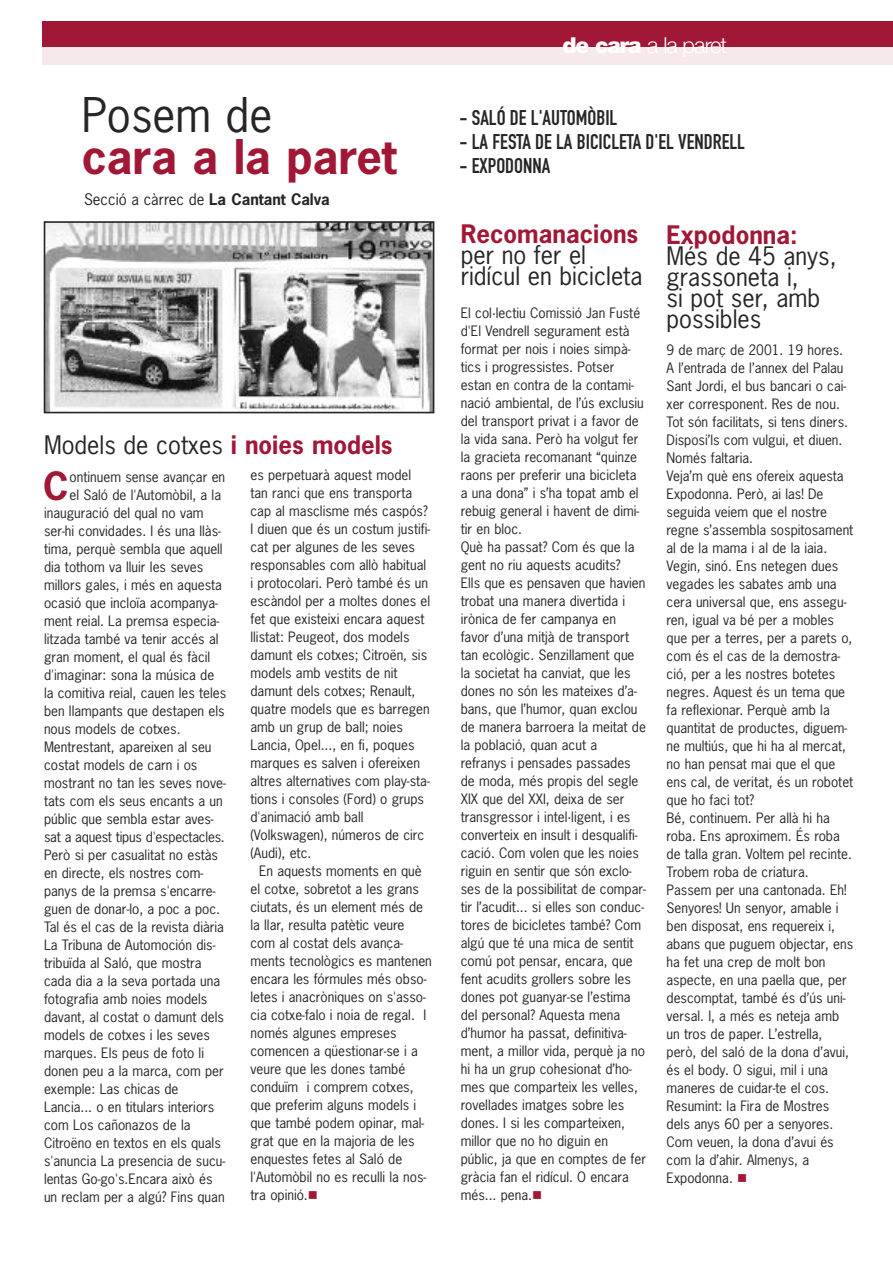
<style>
.page{position:relative;width:893px;height:1263px;background:#fff}
.page>*{position:absolute;margin:0;border:0;box-sizing:border-box;transform-origin:0 0}
.t1{font:700 45px "News Gothic";color:#a11837}
.t2{font:45px "News Gothic";color:#272627}
.t3{font:700 36.6px "News Gothic";color:#a11837}
.t4{font:24px/21px "News Gothic";color:#272627}
.t5{font:700 24px "News Gothic";color:#a11837}
.t6{font:300 21.9px "Helvetica Neue";letter-spacing:-.045em;color:#fff}
.t7{font:21px "DIN Engschrift";color:#272627}
.t8{font:15px "News Gothic";color:#272627}
.t9{font:13.5px/18px "News Gothic";color:#272627}
.s1{font-weight:700}
.s2{font-weight:700;color:#a11837}
.s3{color:#a11837}
.s4{font-weight:900}
</style>
<div class="page">
<div style="left:43px;top:21px;width:850px;height:43px;background:#a11837"></div>
<div style="left:43px;top:47px;width:850px;height:17px;background:#f6e8eb"></div>
<img style="left:47px;top:224px;width:384px;height:186px">
<div style="left:44px;top:221px;width:390px;height:192px;border:2px solid #272627"></div>
<h1 class="t2" style="left:82px;top:90px;width:192px">Posem de</h1>
<h1 class="t1" style="left:82px;top:132px;width:317px">cara a la paret</h1>
<p class="t8" style="left:84px;top:191px;width:247px">Secció a càrrec de <span class="s1">La Cantant Calva</span></p>
<h3 class="t4" style="left:44px;top:435px;width:350px">Models de cotxes <span class="s2">i noies models</span></h3>
<h2 class="t3" style="left:43px;top:466px;width:27px">C</h2>
<p class="t9" style="left:70px;top:468px;width:157px">ontinuem sense avançar en</p>
<p class="t9" style="left:70px;top:486px;width:153px">el Saló de l'Automòbil, a la</p>
<p class="t9" style="left:44px;top:504px;width:161px">inauguració del qual no vam</p>
<p class="t9" style="left:44px;top:522px;width:178px">ser-hi convidades. I és una llàs-</p>
<p class="t9" style="left:44px;top:540px;width:180px">tima, perquè sembla que aquell</p>
<p class="t9" style="left:44px;top:558px;width:161px">dia tothom va lluir les seves</p>
<p class="t9" style="left:44px;top:576px;width:180px">millors gales, i més en aquesta</p>
<p class="t9" style="left:44px;top:594px;width:175px">ocasió que incloïa acompanya-</p>
<p class="t9" style="left:44px;top:612px;width:177px">ment reial. La premsa especia-</p>
<p class="t9" style="left:44px;top:630px;width:176px">litzada també va tenir accés al</p>
<p class="t9" style="left:44px;top:648px;width:168px">gran moment, el qual és fàcil</p>
<p class="t9" style="left:44px;top:666px;width:172px">d'imaginar: sona la música de</p>
<p class="t9" style="left:44px;top:684px;width:184px">la comitiva reial, cauen les teles</p>
<p class="t9" style="left:44px;top:702px;width:182px">ben llampants que destapen els</p>
<p class="t9" style="left:44px;top:720px;width:138px">nous models de cotxes.</p>
<p class="t9" style="left:44px;top:738px;width:169px">Mentrestant, apareixen al seu</p>
<p class="t9" style="left:44px;top:756px;width:155px">costat models de carn i os</p>
<p class="t9" style="left:44px;top:774px;width:183px">mostrant no tan les seves nove-</p>
<p class="t9" style="left:44px;top:792px;width:180px">tats com els seus encants a un</p>
<p class="t9" style="left:44px;top:810px;width:171px">públic que sembla estar aves-</p>
<p class="t9" style="left:44px;top:828px;width:182px">sat a aquest tipus d'espectacles.</p>
<p class="t9" style="left:44px;top:846px;width:176px">Però si per casualitat no estàs</p>
<p class="t9" style="left:44px;top:864px;width:161px">en directe, els nostres com-</p>
<p class="t9" style="left:44px;top:882px;width:173px">panys de la premsa s'encarre-</p>
<p class="t9" style="left:44px;top:900px;width:178px">guen de donar-lo, a poc a poc.</p>
<p class="t9" style="left:44px;top:918px;width:181px">Tal és el cas de la revista diària</p>
<p class="t9" style="left:44px;top:936px;width:173px">La Tribuna de Automoción dis-</p>
<p class="t9" style="left:44px;top:954px;width:159px">tribuïda al Saló, que mostra</p>
<p class="t9" style="left:44px;top:972px;width:178px">cada dia a la seva portada una</p>
<p class="t9" style="left:44px;top:990px;width:165px">fotografia amb noies models</p>
<p class="t9" style="left:44px;top:1008px;width:181px">davant, al costat o damunt dels</p>
<p class="t9" style="left:44px;top:1026px;width:167px">models de cotxes i les seves</p>
<p class="t9" style="left:44px;top:1044px;width:162px">marques. Els peus de foto li</p>
<p class="t9" style="left:44px;top:1062px;width:181px">donen peu a la marca, com per</p>
<p class="t9" style="left:44px;top:1080px;width:136px">exemple: Las chicas de</p>
<p class="t9" style="left:44px;top:1098px;width:172px">Lancia... o en titulars interiors</p>
<p class="t9" style="left:44px;top:1116px;width:148px">com Los cañonazos de la</p>
<p class="t9" style="left:44px;top:1134px;width:178px">Citroëno en textos en els quals</p>
<p class="t9" style="left:44px;top:1152px;width:183px">s'anuncia La presencia de sucu-</p>
<p class="t9" style="left:44px;top:1170px;width:170px">lentas Go-go's.Encara això és</p>
<p class="t9" style="left:44px;top:1188px;width:182px">un reclam per a algú? Fins quan</p>
<p class="t9" style="left:250px;top:466px;width:181px">es perpetuarà aquest model tan ranci que ens transporta cap al masclisme més caspós?<br>I diuen que és un costum justifi&shy;cat per algunes de les seves responsables com allò habitual i protocolari. Però també és un escàndol per a moltes dones el fet que existeixi encara aquest llistat: Peugeot, dos models damunt els cotxes; Citroën, sis models amb vestits de nit damunt dels cotxes; Renault, quatre models que es barregen amb un grup de ball; noies<br>Lancia, Opel..., en fi, poques marques es salven i ofereixen altres alternatives com play-sta&shy;tions i consoles (Ford) o grups d'animació amb ball (Volkswagen), números de circ (Audi), etc.</p>
<p class="t9" style="left:250px;top:862px;width:183px;text-indent:9px">En aquests moments en què el cotxe, sobretot a les grans ciutats, és un element més de la llar, resulta patètic veure com al costat dels avança&shy;ments tecnològics es mantenen encara les fórmules més obso&shy;letes i anacròniques on s'asso&shy;cia cotxe-falo i noia de regal. I només algunes empreses comencen a qüestionar-se i a veure que les dones també conduïm i comprem cotxes, que preferim alguns models i que també podem opinar, mal&shy;grat que en la majoria de les enquestes fetes al Saló de l'Automòbil no es reculli la nos&shy;tra opinió.<span class="s3">■</span></p>
<h3 class="t6" style="left:562px;top:32px;width:166px"><span class="s4">de cara</span> a la paret</h3>
<h3 class="t7" style="left:459px;top:110px;width:159px">- SALÓ DE L'AUTOMÒBIL</h3>
<h3 class="t7" style="left:459px;top:134px;width:287px">- LA FESTA DE LA BICICLETA D'EL VENDRELL</h3>
<h3 class="t7" style="left:459px;top:158px;width:92px">- EXPODONNA</h3>
<h3 class="t5" style="left:461px;top:221px;width:179px">Recomanacions</h3>
<h3 class="t4" style="left:461px;top:246px;width:183px">per no fer el ridícul en bicicleta</h3>
<p class="t9" style="left:461px;top:305px;width:187px">El col·lectiu Comissió Jan Fusté d'El Vendrell segurament està format per nois i noies simpà&shy;tics i progressistes. Potser estan en contra de la contami&shy;nació ambiental, de l’ús exclusiu del transport privat i a favor de la vida sana. Però ha volgut fer la gracieta recomanant “quinze raons per preferir una bicicleta a una dona” i s’ha topat amb el rebuig general i havent de dimi&shy;tir en bloc.<br>Què ha passat? Com és que la gent no riu aquests acudits?<br>Ells que es pensaven que havien trobat una manera divertida i irònica de fer campanya en favor d’una mitjà de transport tan ecològic. Senzillament que la societat ha canviat, que les dones no són les mateixes d’a&shy;bans, que l’humor, quan exclou de manera barroera la meitat de la població, quan acut a refranys i pensades passades de moda, més propis del segle<br>XIX que del XXI, deixa de ser transgressor i intel·ligent, i es converteix en insult i desqualifi&shy;cació. Com volen que les noies riguin en sentir que són exclo&shy;ses de la possibilitat de compar&shy;tir l’acudit... si elles son conduc&shy;tores de bicicletes també? Com algú que té una mica de sentit comú pot pensar, encara, que fent acudits grollers sobre les dones pot guanyar-se l’estima del personal? Aquesta mena d’humor ha passat, definitiva&shy;ment, a millor vida, perquè ja no hi ha un grup cohesionat d’ho&shy;mes que comparteix les velles, rovellades imatges sobre les dones. I si les comparteixen, millor que no ho diguin en públic, ja que en comptes de fer gràcia fan el ridícul. O encara més... pena.<span class="s3">■</span></p>
<h3 class="t5" style="left:666px;top:221px;width:133px">Expodonna:</h3>
<h3 class="t4" style="left:666px;top:246px;width:172px">Més de 45 anys, grassoneta i,<br>si pot ser, amb possibles</h3>
<p class="t9" style="left:666px;top:341px;width:188px">9 de març de 2001. 19 hores.<br>A l’entrada de l’annex del Palau<br>Sant Jordi, el bus bancari o cai&shy;xer corresponent. Res de nou.<br>Tot són facilitats, si tens diners.<br>Disposi’ls com vulgui, et diuen.<br>Només faltaria.<br>Veja’m què ens ofereix aquesta<br>Expodonna. Però, ai las! De seguida veiem que el nostre regne s’assembla sospitosament al de la mama i al de la iaia.<br>Vegin, sinó. Ens netegen dues vegades les sabates amb una cera universal que, ens assegu&shy;ren, igual va bé per a mobles que per a terres, per a parets o, com és el cas de la demostra&shy;ció, per a les nostres botetes negres. Aquest és un tema que fa reflexionar. Perquè amb la quantitat de productes, diguem&shy;ne multiús, que hi ha al mercat, no han pensat mai que el que ens cal, de veritat, és un robotet que ho faci tot?<br>Bé, continuem. Per allà hi ha roba. Ens aproximem. És roba de talla gran. Voltem pel recinte.<br>Trobem roba de criatura.<br>Passem per una cantonada. Eh!<br>Senyores! Un senyor, amable i ben disposat, ens requereix i, abans que puguem objectar, ens ha fet una crep de molt bon aspecte, en una paella que, per descomptat, també és d’ús uni&shy;versal. I, a més es neteja amb un tros de paper. L’estrella, però, del saló de la dona d’avui, és el body. O sigui, mil i una maneres de cuidar-te el cos.<br>Resumint: la Fira de Mostres dels anys 60 per a senyores.<br>Com veuen, la dona d’avui és com la d’ahir. Almenys, a<br>Expodonna. <span class="s3">■</span></p>
</div>
